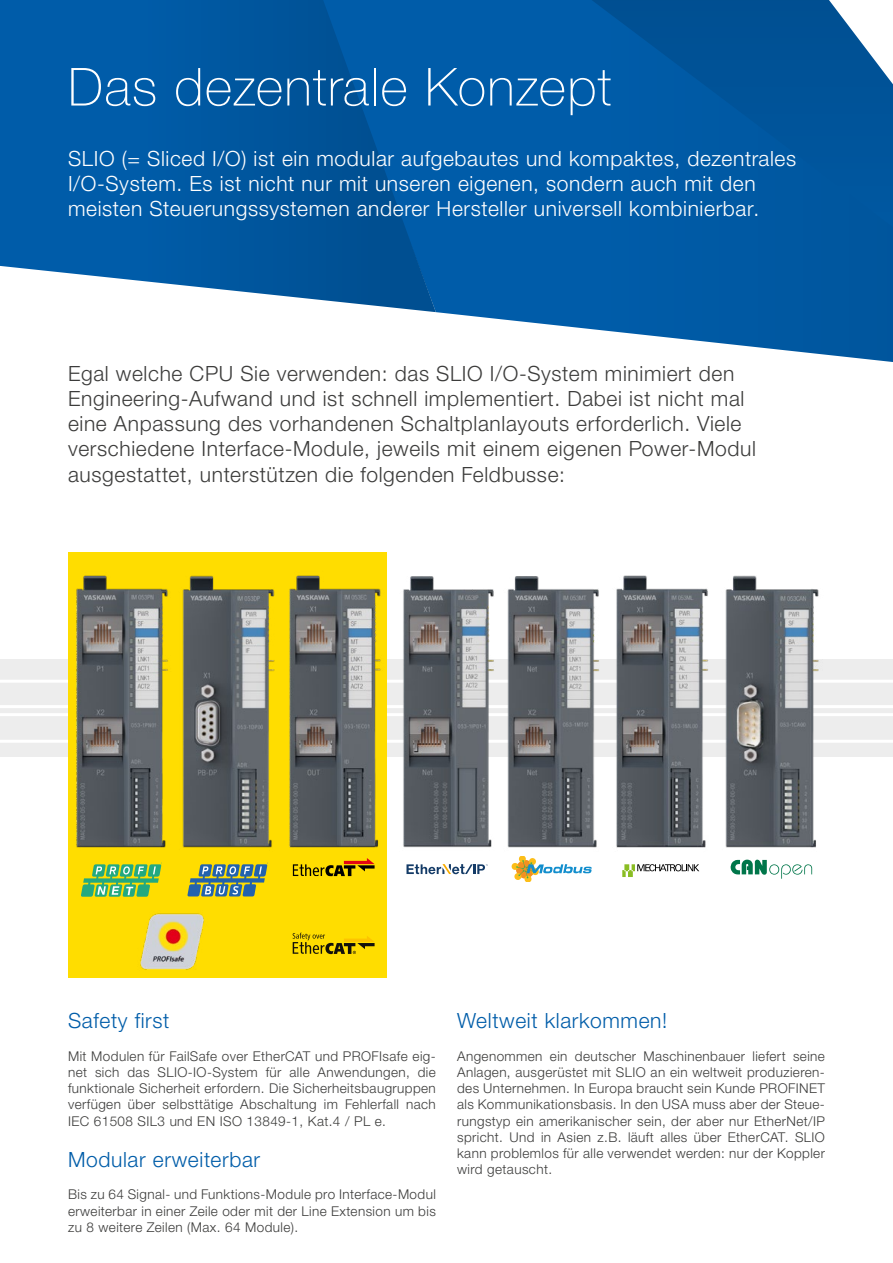
<style>
.page{position:relative;width:893px;height:1263px;background:#fff}
.page>*{position:absolute;margin:0;border:0;box-sizing:border-box;transform-origin:0 0}
.t1{font:100 52.5px "Helvetica Neue LTW1 G";letter-spacing:.025em;color:#fff}
.t2{font:300 21px/25.2px "Helvetica Neue LTW1 G";letter-spacing:.03em;color:#3c3c3b}
.t3{font:300 21px/25.2px "Helvetica Neue LTW1 G";letter-spacing:.03em;color:#fff}
.t4{font:300 21px "Helvetica Neue LTW1 G";letter-spacing:.03em;color:#005da9}
.t5{font:300 13.5px/16.2px "Helvetica Neue LTW1 G";letter-spacing:.03em;color:#3c3c3b;text-align:justify}
</style>
<div class="page">
<div style="left:0;top:659px;width:893px;height:98px;background:#ededed"></div>
<hr style="left:0;top:680px;width:893px;height:3px;background:#fff">
<hr style="left:0;top:705px;width:893px;height:3px;background:#fff">
<hr style="left:0;top:713px;width:893px;height:3px;background:#fff">
<hr style="left:0;top:740px;width:893px;height:3px;background:#fff">
<svg style="left:435px;top:0;width:458px;height:362px;background:#1566aa"></svg>
<svg style="left:0;top:0;width:436px;height:312px;background:#1264a8"></svg>
<div style="left:68px;top:552px;width:319px;height:425px;background:#fd0"></div>
<svg style="left:731px;top:865px;width:81px;height:14px"></svg>
<img style="left:725px;top:575px;width:94px;height:290px">
<svg style="left:188px;top:865px;width:79px;height:31px"></svg>
<img style="left:182px;top:575px;width:93px;height:290px">
<svg style="left:81px;top:864px;width:80px;height:33px"></svg>
<img style="left:140px;top:913px;width:64px;height:57px">
<img style="left:76px;top:575px;width:92px;height:273px">
<svg style="left:622px;top:864px;width:77px;height:13px"></svg>
<img style="left:507px;top:575px;width:201px;height:273px">
<svg style="left:293px;top:859px;width:82px;height:17px"></svg>
<svg style="left:293px;top:933px;width:82px;height:21px"></svg>
<img style="left:289px;top:575px;width:92px;height:284px">
<svg style="left:406px;top:865px;width:82px;height:9px"></svg>
<img style="left:403px;top:576px;width:91px;height:289px">
<svg style="left:512px;top:856px;width:80px;height:26px"></svg>
<h1 class="t1" style="left:68px;top:56px;width:545px">Das dezentrale Konzept</h1>
<h2 class="t3" style="left:68px;top:146px;width:730px">SLIO (= Sliced I/O) ist ein modular aufgebautes und kompaktes, dezentrales<br>I/O-System. Es ist nicht nur mit unseren eigenen, sondern auch mit den meisten Steuerungssystemen anderer Hersteller universell kombinierbar.</h2>
<p class="t2" style="left:68px;top:361px;width:689px">Egal welche CPU Sie verwenden: das SLIO I/O-System minimiert den Engineering-Aufwand und ist schnell implementiert. Dabei ist nicht mal eine Anpassung des vorhandenen Schaltplanlayouts erforderlich. Viele verschiedene Interface-Module, jeweils mit einem eigenen Power-Modul ausgestattet, unterstützen die folgenden Feldbusse:</p>
<h2 class="t4" style="left:68px;top:1008px;width:103px">Safety first</h2>
<p class="t5" style="left:68px;top:1048px;width:369px">Mit Modulen für FailSafe over EtherCAT und PROFIsafe eig&shy;net sich das SLIO-IO-System für alle Anwendungen, die funktionale Sicherheit erfordern. Die Sicherheitsbaugruppen verfügen über selbsttätige Abschaltung im Fehlerfall nach IEC 61508 SIL3 und EN ISO 13849-1, Kat.4 / PL e.</p>
<h2 class="t4" style="left:68px;top:1147px;width:194px">Modular erweiterbar</h2>
<p class="t5" style="left:68px;top:1186px;width:369px">Bis zu 64 Signal- und Funktions-Module pro Interface-Modul erweiterbar in einer Zeile oder mit der Line Extension um bis zu 8 weitere Zeilen (Max. 64 Module).</p>
<h2 class="t4" style="left:457px;top:1008px;width:212px">Weltweit klarkommen!</h2>
<p class="t5" style="left:457px;top:1048px;width:369px">Angenommen ein deutscher Maschinenbauer liefert seine Anlagen, ausgerüstet mit SLIO an ein weltweit produzieren&shy;des Unternehmen. In Europa braucht sein Kunde PROFINET als Kommunikationsbasis. In den USA muss aber der Steue&shy;rungstyp ein amerikanischer sein, der aber nur EtherNet/IP spricht. Und in Asien z.B. läuft alles über EtherCAT. SLIO kann problemlos für alle verwendet werden: nur der Koppler wird getauscht.</p>
</div>
